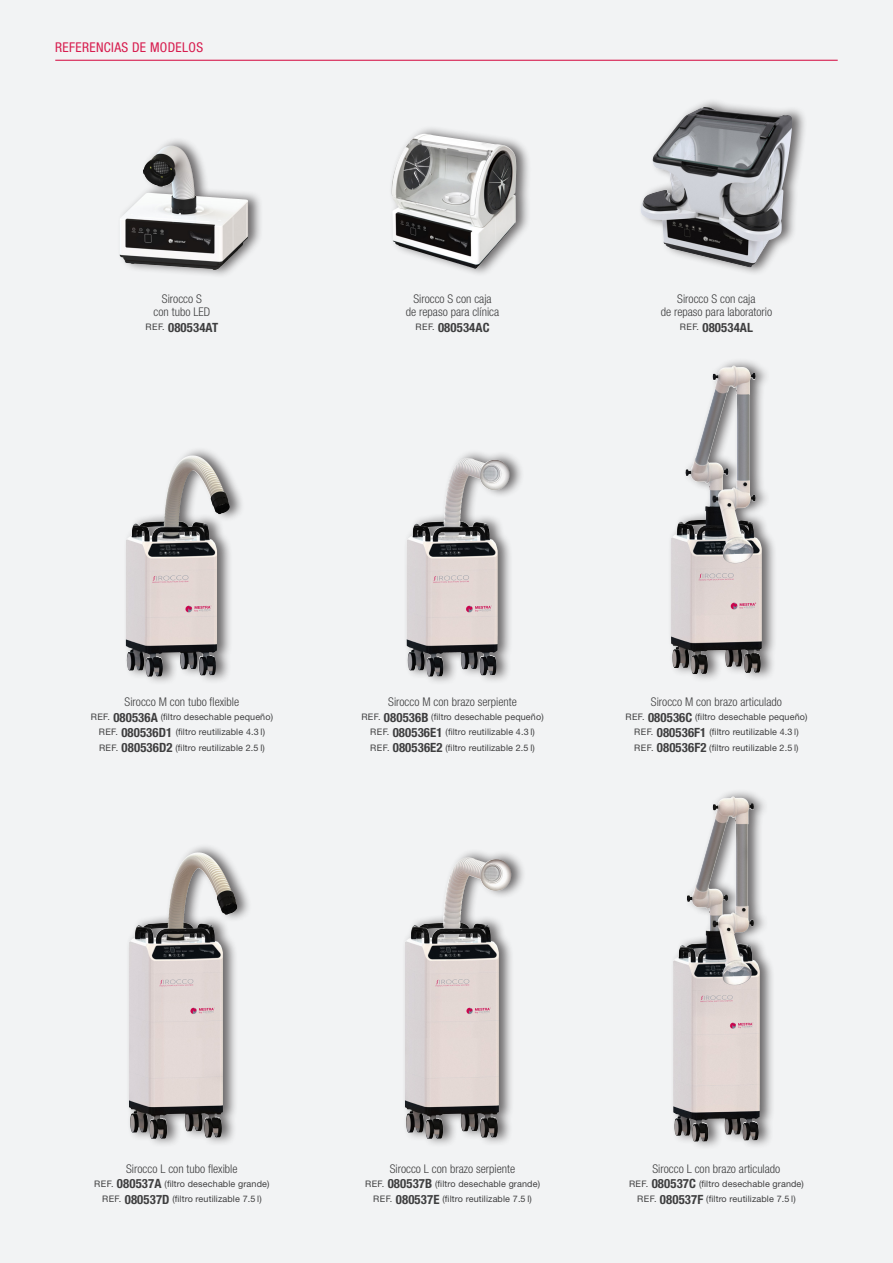
<style>
.page{position:relative;width:893px;height:1263px;background:#f2f3f4}
.page>*{position:absolute;margin:0;border:0;box-sizing:border-box;transform-origin:0 0}
.t1{font:condensed 13.5px "Helvetica Neue LT Std";letter-spacing:.025em;color:#d71c4e}
.Pie_imagen_y_referencia{font:700 condensed 12.75px "Helvetica Neue LT Std";letter-spacing:.01em;color:#3e3e3f}
.Pie_imagen_y_referencia-2{font:300 condensed 12px "Helvetica Neue LT Std";color:#3e3e3f}
.Pie_imagen_y_referencia-3{font:9px "Helvetica Neue LT Std";letter-spacing:.015em;color:#3e3e3f}
.s1{font-weight:400;font-stretch:normal;font-size:9px}
.s2{font-weight:700;font-stretch:condensed;font-size:12.75px}
</style>
<div class="page">
<hr style="left:55px;top:60px;width:783px;height:1px;background:#d71c4e">
<div style="left:668px;top:357px;width:109px;height:326px;background:#231f20;opacity:.65"></div>
<img style="left:706px;top:366px;width:28px;height:54px">
<div style="left:670px;top:788px;width:105px;height:362px;background:#231f20;opacity:.65"></div>
<img style="left:700px;top:796px;width:32px;height:75px">
<div style="left:117px;top:137px;width:147px;height:141px;background:#231f20;opacity:.65"></div>
<img style="left:148px;top:146px;width:23px;height:16px">
<div style="left:389px;top:125px;width:142px;height:152px;background:#231f20;opacity:.65"></div>
<img style="left:406px;top:134px;width:18px;height:12px">
<div style="left:404px;top:449px;width:121px;height:236px;background:#231f20;opacity:.65"></div>
<img style="left:447px;top:458px;width:20px;height:30px">
<div style="left:123px;top:446px;width:122px;height:239px;background:#231f20;opacity:.65"></div>
<img style="left:171px;top:455px;width:21px;height:22px">
<div style="left:402px;top:849px;width:124px;height:298px;background:#231f20;opacity:.65"></div>
<img style="left:449px;top:857px;width:18px;height:21px">
<div style="left:126px;top:843px;width:126px;height:304px;background:#231f20;opacity:.65"></div>
<img style="left:178px;top:852px;width:21px;height:18px">
<div style="left:638px;top:98px;width:170px;height:178px;background:#231f20;opacity:.65"></div>
<img style="left:679px;top:107px;width:26px;height:16px">
<p class="t1" style="left:55px;top:40px;width:149px">REFERENCIAS DE MODELOS</p>
<p class="Pie_imagen_y_referencia-2" style="left:162px;top:292px;width:41px">Sirocco S</p>
<p class="Pie_imagen_y_referencia-2" style="left:154px;top:305px;width:58px">con tubo LED</p>
<p class="Pie_imagen_y_referencia" style="left:146px;top:319px;width:74px"><span class="s1">REF.</span> 080534AT</p>
<p class="Pie_imagen_y_referencia-2" style="left:413px;top:292px;width:80px">Sirocco S con caja</p>
<p class="Pie_imagen_y_referencia-2" style="left:406px;top:305px;width:95px">de repaso para clínica</p>
<p class="Pie_imagen_y_referencia" style="left:415px;top:319px;width:76px"><span class="s1">REF.</span> 080534AC</p>
<p class="Pie_imagen_y_referencia-2" style="left:677px;top:292px;width:80px">Sirocco S con caja</p>
<p class="Pie_imagen_y_referencia-2" style="left:661px;top:305px;width:113px">de repaso para laboratorio</p>
<p class="Pie_imagen_y_referencia" style="left:680px;top:319px;width:75px"><span class="s1">REF.</span> 080534AL</p>
<p class="Pie_imagen_y_referencia-2" style="left:125px;top:695px;width:116px">Sirocco M con tubo flexible</p>
<p class="Pie_imagen_y_referencia-3" style="left:91px;top:711px;width:184px">REF. <span class="s2">080536A</span> (filtro desechable pequeño)</p>
<p class="Pie_imagen_y_referencia-3" style="left:99px;top:727px;width:168px">REF. <span class="s2">080536D1</span> (filtro reutilizable 4.3 l)</p>
<p class="Pie_imagen_y_referencia-3" style="left:99px;top:742px;width:167px">REF. <span class="s2">080536D2</span> (filtro reutilizable 2.5 l)</p>
<p class="Pie_imagen_y_referencia-2" style="left:388px;top:695px;width:130px">Sirocco M con brazo serpiente</p>
<p class="Pie_imagen_y_referencia-3" style="left:361px;top:711px;width:184px">REF. <span class="s2">080536B</span> (filtro desechable pequeño)</p>
<p class="Pie_imagen_y_referencia-3" style="left:370px;top:727px;width:166px">REF. <span class="s2">080536E1</span> (filtro reutilizable 4.3 l)</p>
<p class="Pie_imagen_y_referencia-3" style="left:370px;top:742px;width:166px">REF. <span class="s2">080536E2</span> (filtro reutilizable 2.5 l)</p>
<p class="Pie_imagen_y_referencia-2" style="left:651px;top:695px;width:133px">Sirocco M con brazo articulado</p>
<p class="Pie_imagen_y_referencia-3" style="left:625px;top:711px;width:184px">REF. <span class="s2">080536C</span> (filtro desechable pequeño)</p>
<p class="Pie_imagen_y_referencia-3" style="left:634px;top:727px;width:166px">REF. <span class="s2">080536F1</span> (filtro reutilizable 4.3 l)</p>
<p class="Pie_imagen_y_referencia-3" style="left:634px;top:742px;width:166px">REF. <span class="s2">080536F2</span> (filtro reutilizable 2.5 l)</p>
<p class="Pie_imagen_y_referencia-2" style="left:126px;top:1162px;width:113px">Sirocco L con tubo flexible</p>
<p class="Pie_imagen_y_referencia-3" style="left:94px;top:1178px;width:177px">REF. <span class="s2">080537A</span> (filtro desechable grande)</p>
<p class="Pie_imagen_y_referencia-3" style="left:102px;top:1193px;width:161px">REF. <span class="s2">080537D</span> (filtro reutilizable 7.5 l)</p>
<p class="Pie_imagen_y_referencia-2" style="left:390px;top:1162px;width:127px">Sirocco L con brazo serpiente</p>
<p class="Pie_imagen_y_referencia-3" style="left:365px;top:1178px;width:176px">REF. <span class="s2">080537B</span> (filtro desechable grande)</p>
<p class="Pie_imagen_y_referencia-3" style="left:373px;top:1193px;width:160px">REF. <span class="s2">080537E</span> (filtro reutilizable 7.5 l)</p>
<p class="Pie_imagen_y_referencia-2" style="left:652px;top:1162px;width:129px">Sirocco L con brazo articulado</p>
<p class="Pie_imagen_y_referencia-3" style="left:629px;top:1178px;width:176px">REF. <span class="s2">080537C</span> (filtro desechable grande)</p>
<p class="Pie_imagen_y_referencia-3" style="left:637px;top:1193px;width:160px">REF. <span class="s2">080537F</span> (filtro reutilizable 7.5 l)</p>
</div>
